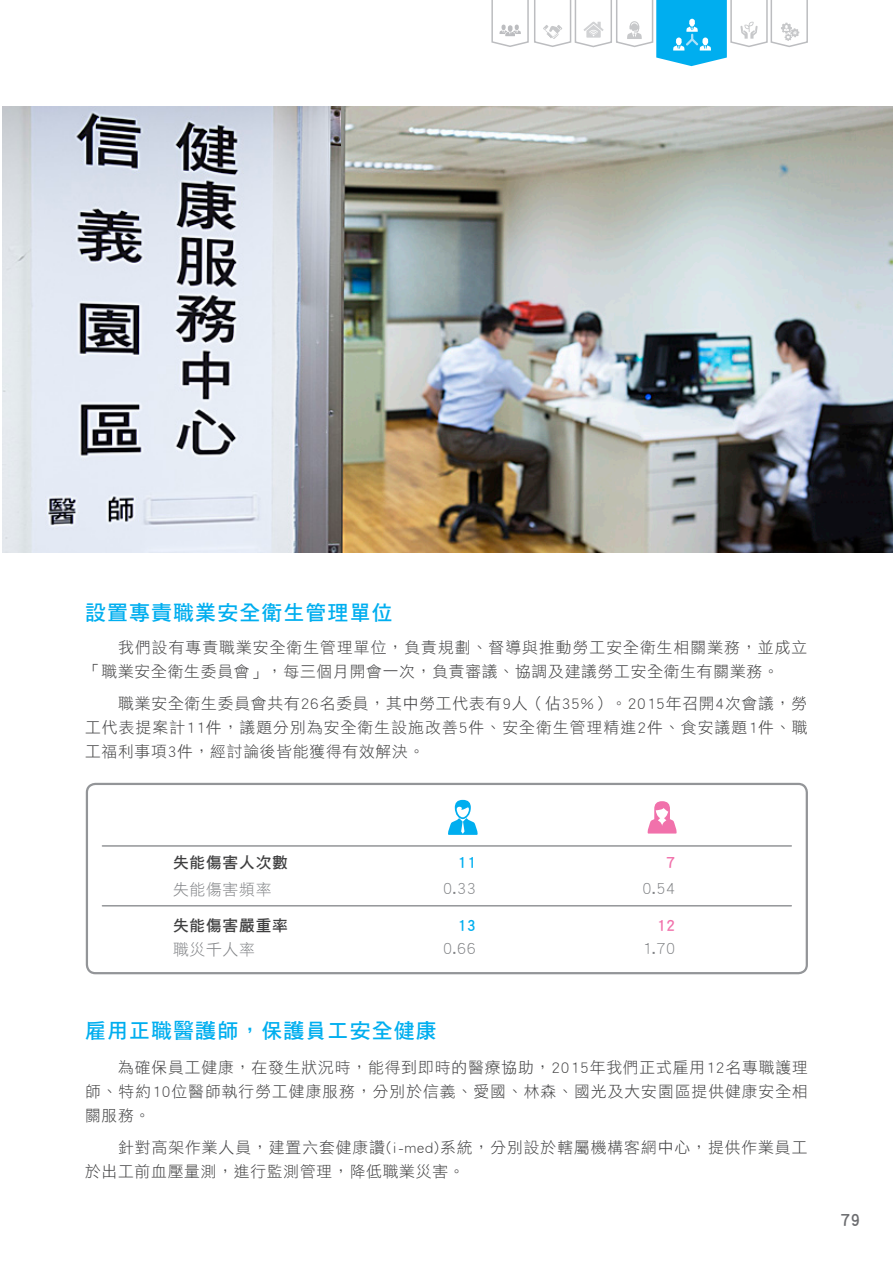
<style>
.page{position:relative;width:893px;height:1263px;background:#fff}
.page>*{position:absolute;margin:0;border:0;box-sizing:border-box;transform-origin:0 0}
.t1{font:21px "DF Hei Std W7";letter-spacing:.05em;color:#00aeef}
.t2{font:18px "DF Hei Std W7";color:#6c6d70}
.t3{font:16.5px "DF Hei Std W3";letter-spacing:.05em;color:#808285}
.t4{font:16.5px "DF Hei Std W7";color:#00aeef}
.t5{font:16.5px "DF Hei Std W7";color:#f171ab}
.t6{font:15.75px/24px "DF Hei Std W3";letter-spacing:.065em;color:#3e3e3f}
.t7{font:15.75px "DF Hei Std W7";letter-spacing:.05em;color:#3e3e3f}
.t8{font:15.75px "DF Hei Std W3";letter-spacing:.05em;color:#808285}
</style>
<div class="page">
<svg style="left:491px;top:0;width:317px;height:66px"></svg>
<svg style="left:647px;top:801px;width:30px;height:32px"></svg>
<svg style="left:448px;top:800px;width:30px;height:35px"></svg>
<div style="left:86px;top:783px;width:722px;height:191px;border:2px solid #939598;border-radius:9px"></div>
<hr style="left:102px;top:905px;width:689px;height:1px;background:#939598">
<hr style="left:102px;top:845px;width:689px;height:2px;background:#939598">
<img style="left:340px;top:107px;width:553px;height:446px">
<img style="left:2px;top:107px;width:338px;height:446px">
<h1 class="t1" style="left:85px;top:601px;width:309px">設置專責職業安全衛生管理單位</h1>
<p class="t6" style="left:85px;top:635px;width:724px;text-indent:33px">我們設有專責職業安全衛生管理單位，負責規劃、督導與推動勞工安全衛生相關業務，並成立「職業安全衛生委員會」，每三個月開會一次，負責審議、協調及建議勞工安全衛生有關業務。</p>
<p class="t6" style="left:85px;top:691px;width:724px;text-align:justify;text-indent:33px">職業安全衛生委員會共有26名委員，其中勞工代表有9人（佔35%）。2015年召開4次會議，勞工代表提案計11件，議題分別為安全衛生設施改善5件、安全衛生管理精進2件、食安議題1件、職工福利事項3件，經討論後皆能獲得有效解決。</p>
<p class="t7" style="left:173px;top:853px;width:116px">失能傷害人次數</p>
<p class="t8" style="left:173px;top:880px;width:100px">失能傷害頻率</p>
<p class="t7" style="left:173px;top:917px;width:116px">失能傷害嚴重率</p>
<p class="t8" style="left:173px;top:940px;width:83px">職災千人率</p>
<p class="t4" style="left:457px;top:853px;width:20px">11</p>
<p class="t3" style="left:443px;top:879px;width:34px">0.33</p>
<p class="t4" style="left:457px;top:916px;width:20px">13</p>
<p class="t3" style="left:443px;top:939px;width:34px">0.66</p>
<h1 class="t1" style="left:85px;top:1019px;width:353px">雇用正職醫護師，保護員工安全健康</h1>
<p class="t5" style="left:666px;top:853px;width:11px">7</p>
<p class="t3" style="left:642px;top:879px;width:35px">0.54</p>
<p class="t5" style="left:656px;top:916px;width:20px">12</p>
<p class="t3" style="left:642px;top:939px;width:35px">1.70</p>
<p class="t6" style="left:85px;top:1055px;width:724px;text-align:justify;text-indent:33px">為確保員工健康，在發生狀況時，能得到即時的醫療協助，2015年我們正式雇用12名專職護理師、特約10位醫師執行勞工健康服務，分別於信義、愛國、林森、國光及大安園區提供健康安全相關服務。</p>
<p class="t6" style="left:85px;top:1135px;width:724px;text-indent:33px">針對高架作業人員，建置六套健康讚(i-med)系統，分別設於轄屬機構客網中心，提供作業員工於出工前血壓量測，進行監測管理，降低職業災害。</p>
<p class="t2" style="left:840px;top:1210px;width:21px">79</p>
</div>
